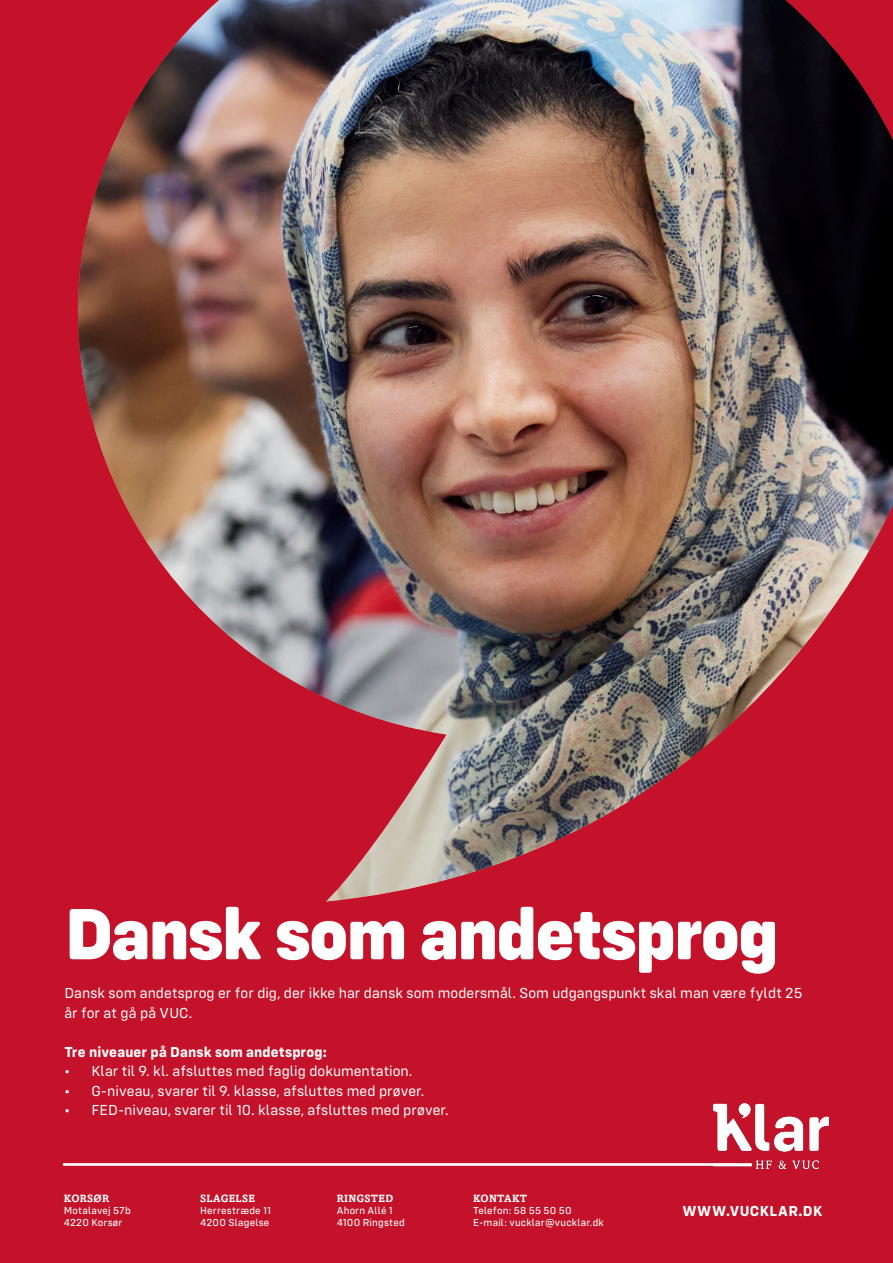
<style>
.page{position:relative;width:893px;height:1263px;background:#c31229}
.page>*{position:absolute;margin:0;border:0;box-sizing:border-box;transform-origin:0 0}
.t1{font:800 75px "Config Rounded";letter-spacing:-.03em;color:#fff}
.Ny_brød{font:15px/19.5px "Config Rounded";letter-spacing:.005em;color:#fff}
.Ny_brød-2{font:700 15px "Config Rounded";letter-spacing:.01em;color:#fff}
.Ny_brød-3{font:700 15px "Config Rounded";letter-spacing:.03em;color:#fff}
.Ny_brød-4{font:10.5px "Config Rounded Text";letter-spacing:.02em;color:#fff}
.Ny_brød-5{font:700 10.5px "Amasis MT Std";letter-spacing:.025em;color:#fff}
</style>
<div class="page">
<img style="left:78px;top:0;width:815px;height:901px">
<img style="left:713px;top:1104px;width:115px;height:64px">
<hr style="left:63px;top:1163px;width:689px;height:3px;background:#fff">
<p class="t1" style="left:65px;top:888px;width:716px">Dansk som andetsprog</p>
<p class="Ny_brød" style="left:64px;top:983px;width:739px">Dansk som andetsprog er for dig, der ikke har dansk som modersmål. Som udgangspunkt skal man være fyldt 25 år for at gå på VUC.</p>
<p class="Ny_brød-2" style="left:64px;top:1042px;width:264px">Tre niveauer på Dansk som andetsprog:</p>
<p class="Ny_brød" style="left:64px;top:1061px;width:350px">• Klar til 9. kl. afsluttes med faglig dokumentation.</p>
<p class="Ny_brød" style="left:64px;top:1081px;width:361px">• G-niveau, svarer til 9. klasse, afsluttes med prøver.</p>
<p class="Ny_brød" style="left:64px;top:1100px;width:386px">• FED-niveau, svarer til 10. klasse, afsluttes med prøver.</p>
<p class="Ny_brød-5" style="left:64px;top:1192px;width:47px">KORSØR</p>
<p class="Ny_brød-4" style="left:64px;top:1204px;width:69px">Motalavej 57b</p>
<p class="Ny_brød-4" style="left:64px;top:1216px;width:60px">4220 Korsør</p>
<p class="Ny_brød-5" style="left:200px;top:1192px;width:56px">SLAGELSE</p>
<p class="Ny_brød-4" style="left:200px;top:1204px;width:73px">Herrestræde 11</p>
<p class="Ny_brød-4" style="left:200px;top:1216px;width:71px">4200 Slagelse</p>
<p class="Ny_brød-5" style="left:337px;top:1192px;width:58px">RINGSTED</p>
<p class="Ny_brød-4" style="left:337px;top:1204px;width:58px">Ahorn Allé 1</p>
<p class="Ny_brød-4" style="left:337px;top:1216px;width:70px">4100 Ringsted</p>
<p class="Ny_brød-5" style="left:473px;top:1192px;width:56px">KONTAKT</p>
<p class="Ny_brød-4" style="left:473px;top:1204px;width:100px">Telefon: 58 55 50 50</p>
<p class="Ny_brød-4" style="left:473px;top:1216px;width:132px">E-mail: vucklar@vucklar.dk</p>
<p class="Ny_brød-3" style="left:682px;top:1202px;width:142px">WWW.VUCKLAR.DK</p>
</div>
